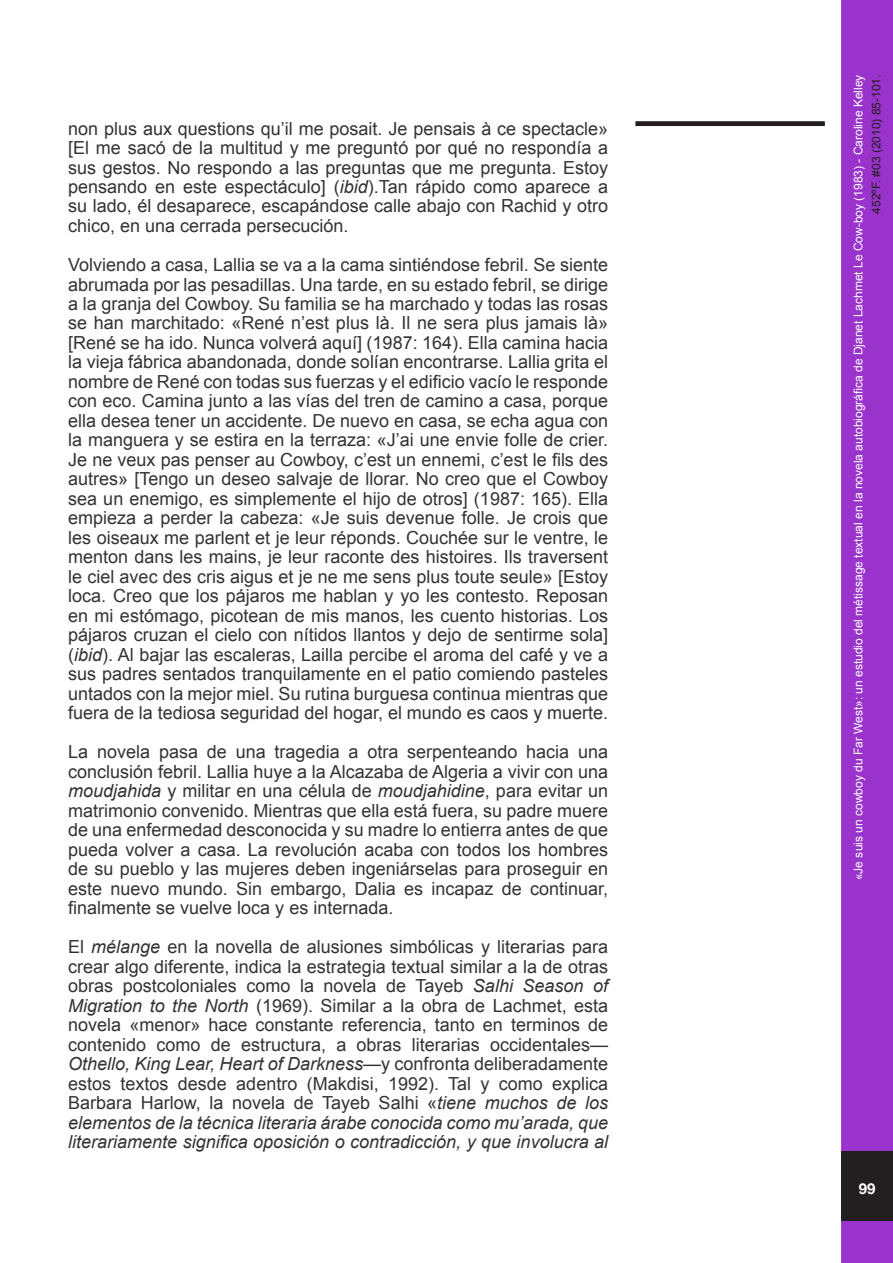
<style>
.page{position:relative;width:893px;height:1263px;background:#fff}
.page>*{position:absolute;margin:0;border:0;box-sizing:border-box;transform-origin:0 0}
.t1{font:18px/19.5px "Arial";color:#333;text-align:justify}
.t2{font:700 15px "Helvetica Neue";color:#fff}
.t3{font:12px "Arial";color:#fff}
.t4{font:12px "Arial";color:#231f20}
.s1{font-style:italic}
</style>
<div class="page">
<div style="left:841px;top:0;width:52px;height:1263px;background:#93c;border:3px solid #93c"></div>
<div style="left:841px;top:1151px;width:52px;height:70px;background:#231f20"></div>
<div style="left:636px;top:121px;width:189px;height:5px;background:#231f20"></div>
<p class="t1" style="left:68px;top:119px;width:541px">non plus aux questions qu’il me posait. Je pensais à ce spectacle» [El me sacó de la multitud y me preguntó por qué no respondía a sus gestos. No respondo a las preguntas que me pregunta. Estoy pensando en este espectáculo] (<span class="s1">ibid</span>).Tan rápido como aparece a su lado, él desaparece, escapándose calle abajo con Rachid y otro chico, en una cerrada persecución.</p>
<p class="t1" style="left:68px;top:255px;width:541px">Volviendo a casa, Lallia se va a la cama sintiéndose febril. Se siente abrumada por las pesadillas. Una tarde, en su estado febril, se dirige a la granja del Cowboy. Su familia se ha marchado y todas las rosas se han marchitado: «René n’est plus là. Il ne sera plus jamais là» [René se ha ido. Nunca volverá aquí] (1987: 164). Ella camina hacia la vieja fábrica abandonada, donde solían encontrarse. Lallia grita el nombre de René con todas sus fuerzas y el edificio vacío le responde con eco. Camina junto a las vías del tren de camino a casa, porque ella desea tener un accidente. De nuevo en casa, se echa agua con la manguera y se estira en la terraza: «J’ai une envie folle de crier.<br>Je ne veux pas penser au Cowboy, c’est un ennemi, c’est le fils des autres» [Tengo un deseo salvaje de llorar. No creo que el Cowboy sea un enemigo, es simplemente el hijo de otros] (1987: 165). Ella empieza a perder la cabeza: «Je suis devenue folle. Je crois que les oiseaux me parlent et je leur réponds. Couchée sur le ventre, le menton dans les mains, je leur raconte des histoires. Ils traversent le ciel avec des cris aigus et je ne me sens plus toute seule» [Estoy loca. Creo que los pájaros me hablan y yo les contesto. Reposan en mi estómago, picotean de mis manos, les cuento historias. Los pájaros cruzan el cielo con nítidos llantos y dejo de sentirme sola] (<span class="s1">ibid</span>). Al bajar las escaleras, Lailla percibe el aroma del café y ve a sus padres sentados tranquilamente en el patio comiendo pasteles untados con la mejor miel. Su rutina burguesa continua mientras que fuera de la tediosa seguridad del hogar, el mundo es caos y muerte.</p>
<p class="t1" style="left:68px;top:742px;width:541px">La novela pasa de una tragedia a otra serpenteando hacia una conclusión febril. Lallia huye a la Alcazaba de Algeria a vivir con una <span class="s1">moudjahida</span> y militar en una célula de <span class="s1">moudjahidine</span>, para evitar un matrimonio convenido. Mientras que ella está fuera, su padre muere de una enfermedad desconocida y su madre lo entierra antes de que pueda volver a casa. La revolución acaba con todos los hombres de su pueblo y las mujeres deben ingeniárselas para proseguir en este nuevo mundo. Sin embargo, Dalia es incapaz de continuar, finalmente se vuelve loca y es internada.</p>
<p class="t1" style="left:68px;top:937px;width:541px">El <span class="s1">mélange</span> en la novella de alusiones simbólicas y literarias para crear algo diferente, indica la estrategia textual similar a la de otras obras postcoloniales como la novela de Tayeb <span class="s1">Salhi Season of Migration to the North</span> (1969). Similar a la obra de Lachmet, esta novela «menor» hace constante referencia, tanto en terminos de contenido como de estructura, a obras literarias occidentales— <span class="s1">Othello, King Lear, Heart of Darkness</span>—y confronta deliberadamente estos textos desde adentro (Makdisi, 1992). Tal y como explica Barbara Harlow, la novela de Tayeb Salhi «<span class="s1">tiene muchos de los elementos de la técnica literaria árabe conocida como mu’arada, que literariamente significa oposición o contradicción, y que involucra al</span></p>
<p class="t3" style="left:850px;top:880px;width:807px;rotate:-90deg">«Je suis un cowboy du Far West»: un estudio del métissage textual en la novela autobiográfica de Djanet Lachmet Le Cow-boy (1983) - Caroline Kelley</p>
<p class="t4" style="left:868px;top:214px;width:141px;rotate:-90deg">452ºF. #03 (2010) 85-101.</p>
<p class="t2" style="left:859px;top:1179px;width:18px">99</p>
</div>
